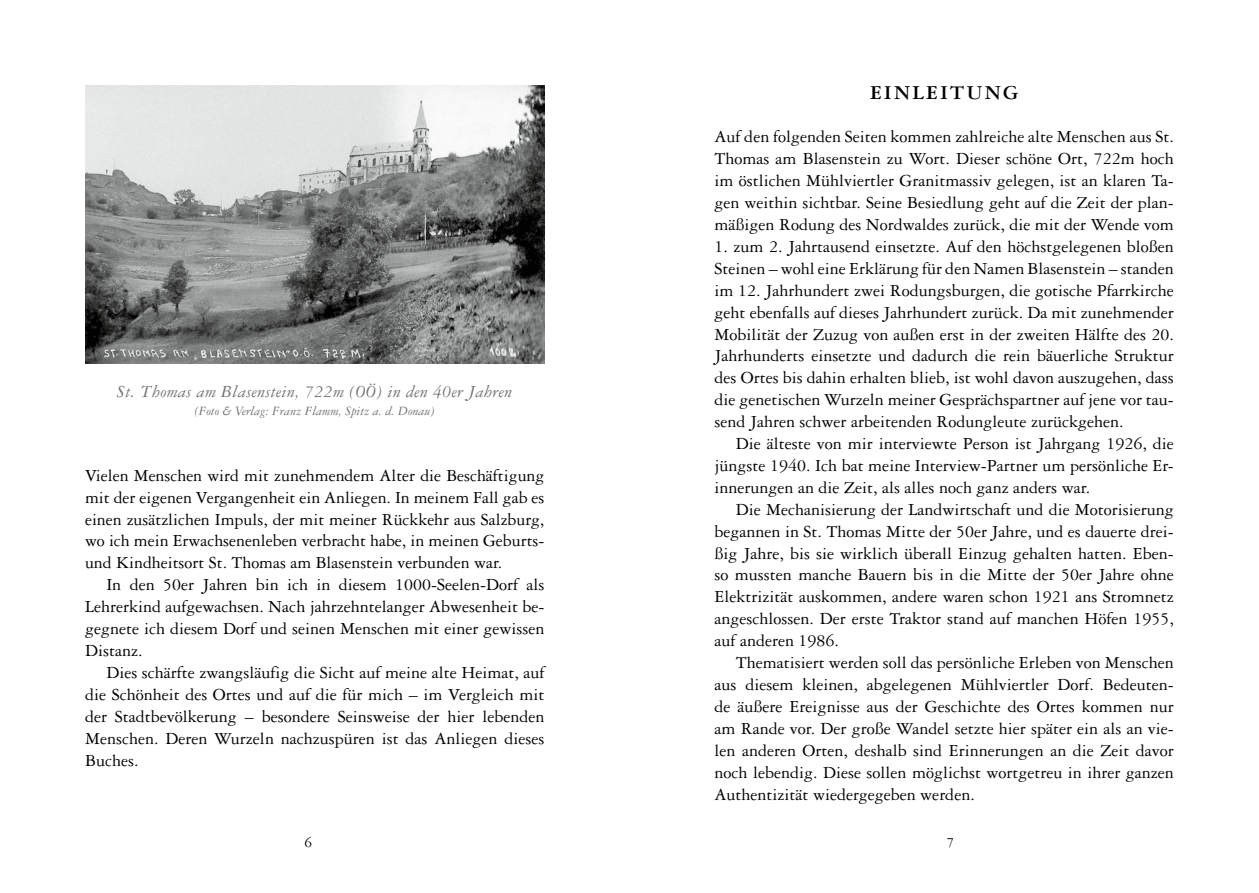
<style>
.page{position:relative;width:1259px;height:893px;background:#fff}
.page>*{position:absolute;margin:0;border:0;box-sizing:border-box;transform-origin:0 0}
.t1{font:700 21px "Garamond 3 LT Std";letter-spacing:.1em;color:#000}
.t2{font:18px/21.9px "Garamond 3 LT Std";color:#000;text-align:justify}
.t3{font:italic 18px "Garamond 3 LT Std";letter-spacing:.02em;color:#6f7070}
.t4{font:15px "Garamond 3 LT Std";color:#000}
.t5{font:italic 13.5px "Garamond 3 LT Std";color:#6f7070}
</style>
<div class="page">
<img style="left:85px;top:85px;width:459px;height:279px">
<p class="t3" style="left:117px;top:382px;width:396px">St. Thomas am Blasenstein, 722m (OÖ) in den 40er Jahren</p>
<p class="t5" style="left:194px;top:404px;width:242px">(Foto &amp; Verlag: Franz Flamm, Spitz a. d. Donau)</p>
<p class="t2" style="left:85px;top:464px;width:461px">Vielen Menschen wird mit zunehmendem Alter die Beschäftigung mit der eigenen Vergangenheit ein Anliegen. In meinem Fall gab es einen zusätzlichen Impuls, der mit meiner Rückkehr aus Salzburg, wo ich mein Erwachsenenleben verbracht habe, in meinen Geburts&shy;und Kindheitsort St. Thomas am Blasenstein verbunden war.</p>
<p class="t2" style="left:85px;top:574px;width:461px;text-indent:21px">In den 50er Jahren bin ich in diesem 1000-Seelen-Dorf als Lehrerkind aufgewachsen. Nach jahrzehntelanger Abwesenheit be&shy;gegnete ich diesem Dorf und seinen Menschen mit einer gewissen Distanz.</p>
<p class="t2" style="left:85px;top:662px;width:461px;text-indent:21px">Dies schärfte zwangsläufig die Sicht auf meine alte Heimat, auf die Schönheit des Ortes und auf die für mich – im Vergleich mit der Stadtbevölkerung – besondere Seinsweise der hier lebenden Menschen. Deren Wurzeln nachzuspüren ist das Anliegen dieses Buches.</p>
<p class="t1" style="left:870px;top:81px;width:150px">EINLEITUNG</p>
<p class="t2" style="left:714px;top:126px;width:461px">Auf den folgenden Seiten kommen zahlreiche alte Menschen aus St.<br>Thomas am Blasenstein zu Wort. Dieser schöne Ort, 722m hoch im östlichen Mühlviertler Granitmassiv gelegen, ist an klaren Ta&shy;gen weithin sichtbar. Seine Besiedlung geht auf die Zeit der plan&shy;mäßigen Rodung des Nordwaldes zurück, die mit der Wende vom</p>
<p class="t2" style="left:714px;top:236px;width:461px">1. zum 2. Jahrtausend einsetzte. Auf den höchstgelegenen bloßen Steinen – wohl eine Erklärung für den Namen Blasenstein – standen im 12. Jahrhundert zwei Rodungsburgen, die gotische Pfarrkirche geht ebenfalls auf dieses Jahrhundert zurück. Da mit zunehmender Mobilität der Zuzug von außen erst in der zweiten Hälfte des 20.<br>Jahrhunderts einsetzte und dadurch die rein bäuerliche Struktur des Ortes bis dahin erhalten blieb, ist wohl davon auszugehen, dass die genetischen Wurzeln meiner Gesprächspartner auf jene vor tau&shy;send Jahren schwer arbeitenden Rodungleute zurückgehen.</p>
<p class="t2" style="left:714px;top:433px;width:461px;text-indent:21px">Die älteste von mir interviewte Person ist Jahrgang 1926, die jüngste 1940. Ich bat meine Interview-Partner um persönliche Er&shy;innerungen an die Zeit, als alles noch ganz anders war.</p>
<p class="t2" style="left:714px;top:498px;width:461px;text-indent:21px">Die Mechanisierung der Landwirtschaft und die Motorisierung begannen in St. Thomas Mitte der 50er Jahre, und es dauerte drei&shy;ßig Jahre, bis sie wirklich überall Einzug gehalten hatten. Eben&shy;so mussten manche Bauern bis in die Mitte der 50er Jahre ohne Elektrizität auskommen, andere waren schon 1921 ans Stromnetz angeschlossen. Der erste Traktor stand auf manchen Höfen 1955, auf anderen 1986.</p>
<p class="t2" style="left:714px;top:652px;width:461px;text-indent:21px">Thematisiert werden soll das persönliche Erleben von Menschen aus diesem kleinen, abgelegenen Mühlviertler Dorf. Bedeuten&shy;de äußere Ereignisse aus der Geschichte des Ortes kommen nur am Rande vor. Der große Wandel setzte hier später ein als an vie&shy;len anderen Orten, deshalb sind Erinnerungen an die Zeit davor noch lebendig. Diese sollen möglichst wortgetreu in ihrer ganzen Authentizität wiedergegeben werden.</p>
<p class="t4" style="left:305px;top:835px;width:9px">6</p>
<p class="t4" style="left:947px;top:835px;width:9px">7</p>
</div>
